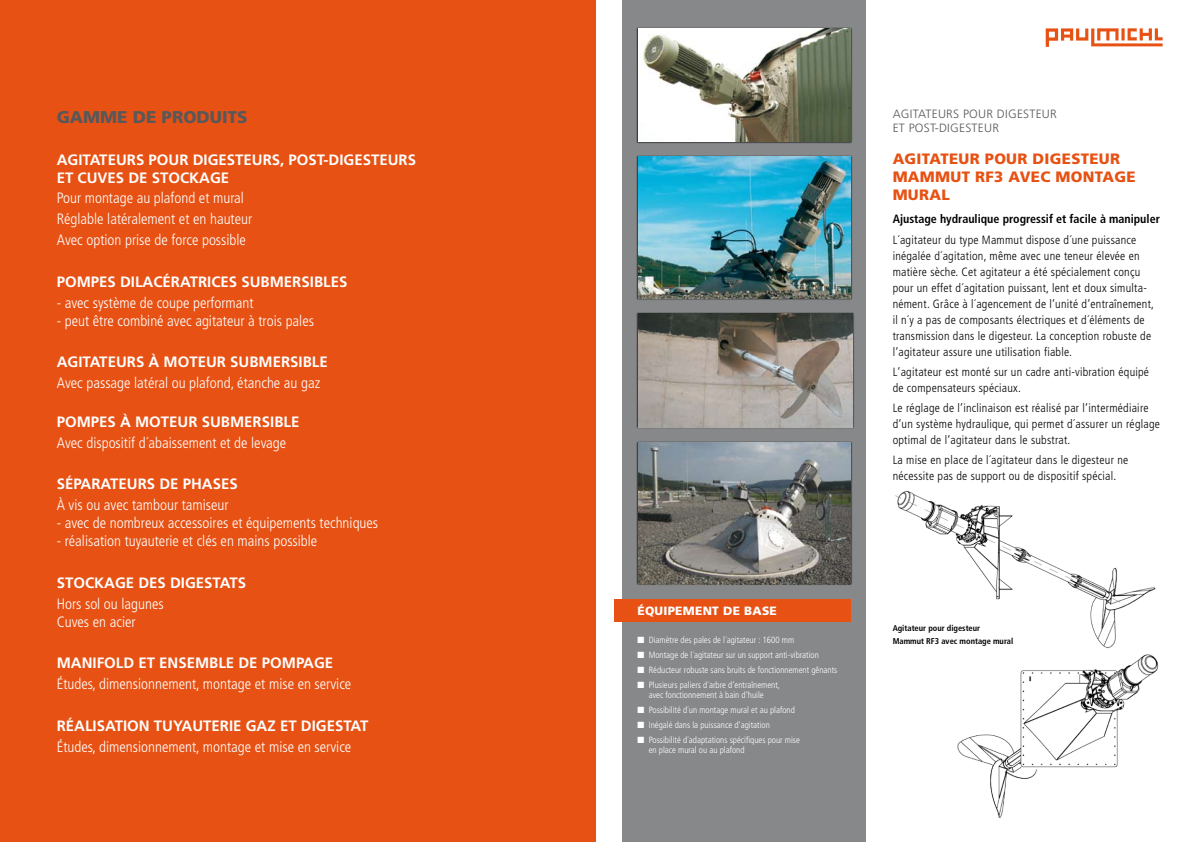
<style>
.page{position:relative;width:1191px;height:842px;background:#fff}
.page>*{position:absolute;margin:0;border:0;box-sizing:border-box;transform-origin:0 0}
.t1{font:900 17px "Frutiger";color:#58585a}
.t2{font:300 condensed 15px/20.8px "Frutiger";color:#fff}
.t3{font:700 15px/18px "Frutiger";color:#fff}
.t4{font:900 15px/18px "Frutiger";letter-spacing:.02em;color:#e75113}
.t5{font:300 condensed 12px/16px "Frutiger";letter-spacing:.02em;color:#000}
.t6{font:700 condensed 12px "Frutiger";color:#000}
.t7{font:300 12px/14.4px "Frutiger";letter-spacing:.02em;color:#58585a}
.t8{font:900 12px "Frutiger";color:#fff}
.t9{font:300 condensed 9px/9.5px "Frutiger";color:#fff;text-align:center}
.t10{font:700 condensed 8.4px/12.5px "Frutiger";color:#000}
</style>
<div class="page">
<div style="left:622px;top:0;width:244px;height:842px;background:#87888a"></div>
<div style="left:636px;top:312px;width:221px;height:120px;background:#000;opacity:.75"></div>
<img style="left:638px;top:314px;width:214px;height:113px">
<div style="left:636px;top:156px;width:220px;height:148px;background:#000;opacity:.75"></div>
<img style="left:638px;top:157px;width:212px;height:142px">
<div style="left:636px;top:441px;width:220px;height:149px;background:#000;opacity:.75"></div>
<img style="left:638px;top:442px;width:212px;height:142px">
<div style="left:636px;top:27px;width:220px;height:120px;background:#000;opacity:.75"></div>
<img style="left:638px;top:28px;width:212px;height:114px">
<img style="left:895px;top:490px;width:261px;height:158px">
<img style="left:957px;top:654px;width:202px;height:164px">
<svg style="left:1045px;top:28px;width:117px;height:19px"></svg>
<div style="left:614px;top:599px;width:237px;height:23px;background:#e75113"></div>
<div style="left:0;top:0;width:595px;height:842px;background:#e75113"></div>
<h1 class="t1" style="left:57px;top:107px;width:29px">GAMME</h1>
<h1 class="t1" style="left:133px;top:107px;width:41px">DE PRODUITS</h1>
<p class="t3" style="left:57px;top:150px;width:361px">AGITATEURS POUR DIGESTEURS, POST-DIGESTEURS<br>ET CUVES DE STOCKAGE</p>
<p class="t2" style="left:57px;top:188px;width:197px">Pour montage au plafond et mural<br>Réglable latéralement et en hauteur<br>Avec option prise de force possible</p>
<p class="t3" style="left:57px;top:272px;width:292px">POMPES DILACÉRATRICES SUBMERSIBLES</p>
<p class="t2" style="left:57px;top:292px;width:198px">- avec système de coupe performant</p>
<p class="t2" style="left:57px;top:310px;width:259px">- peut être combiné avec agitateur à trois pales</p>
<p class="t3" style="left:57px;top:353px;width:270px">AGITATEURS À MOTEUR SUBMERSIBLE</p>
<p class="t2" style="left:57px;top:373px;width:265px">Avec passage latéral ou plafond, étanche au gaz</p>
<p class="t3" style="left:57px;top:413px;width:242px">POMPES À MOTEUR SUBMERSIBLE</p>
<p class="t2" style="left:57px;top:432px;width:231px">Avec dispositif d´abaissement et de levage</p>
<p class="t3" style="left:57px;top:475px;width:183px">SÉPARATEURS DE PHASES</p>
<p class="t2" style="left:57px;top:495px;width:173px">À vis ou avec tambour tamiseur</p>
<p class="t2" style="left:57px;top:513px;width:323px">- avec de nombreux accessoires et équipements techniques</p>
<p class="t2" style="left:57px;top:531px;width:262px">- réalisation tuyauterie et clés en mains possible</p>
<p class="t3" style="left:57px;top:574px;width:191px">STOCKAGE DES DIGESTATS</p>
<p class="t2" style="left:57px;top:595px;width:108px;line-height:18px">Hors sol ou lagunes<br>Cuves en acier</p>
<p class="t3" style="left:57px;top:654px;width:276px">MANIFOLD ET ENSEMBLE DE POMPAGE</p>
<p class="t2" style="left:57px;top:674px;width:296px">Études, dimensionnement, montage et mise en service</p>
<p class="t3" style="left:57px;top:717px;width:313px">RÉALISATION TUYAUTERIE GAZ ET DIGESTAT</p>
<p class="t2" style="left:57px;top:736px;width:296px">Études, dimensionnement, montage et mise en service</p>
<p class="t8" style="left:637px;top:604px;width:27px">ÉQUIPEMENT</p>
<p class="t8" style="left:723px;top:604px;width:39px">DE BASE</p>
<p class="t9" style="left:637px;top:635px;width:158px">■ Diamètre des pales de l´agitateur : 1600 mm</p>
<p class="t9" style="left:637px;top:650px;width:183px">■ Montage de l´agitateur sur un support anti-vibration</p>
<p class="t9" style="left:637px;top:665px;width:202px">■ Réducteur robuste sans bruits de fonctionnement gênants</p>
<p class="t9" style="left:637px;top:680px;width:144px">■ Plusieurs paliers d´arbre d‘entraînement, avec fonctionnement à bain d‘huile</p>
<p class="t9" style="left:637px;top:705px;width:159px">■ Possibilité d´un montage mural et au plafond</p>
<p class="t9" style="left:637px;top:720px;width:134px">■ Inégalé dans la puissance d‘agitation</p>
<p class="t9" style="left:648px;top:735px;width:153px;text-align:left;text-indent:-11px">■ Possibilité d´adaptations spécifiques pour mise en place mural ou au plafond</p>
<p class="t7" style="left:892px;top:106px;width:166px">AGITATEURS POUR DIGESTEUR<br>ET POST-DIGESTEUR</p>
<p class="t4" style="left:892px;top:150px;width:244px">AGITATEUR POUR DIGESTEUR<br>MAMMUT RF3 AVEC MONTAGE<br>MURAL</p>
<p class="t6" style="left:892px;top:212px;width:269px">Ajustage hydraulique progressif et facile à manipuler</p>
<p class="t5" style="left:892px;top:232px;width:263px">L´agitateur du type Mammut dispose d´une puissance inégalée d´agitation, même avec une teneur élevée en matière sèche. Cet agitateur a été spécialement conçu pour un effet d´agitation puissant, lent et doux simulta&shy;nément. Grâce à l´agencement de l‘unité d‘entraînement, il n´y a pas de composants électriques et d´éléments de transmission dans le digesteur. La conception robuste de l‘agitateur assure une utilisation fiable.</p>
<p class="t5" style="left:892px;top:364px;width:258px">L‘agitateur est monté sur un cadre anti-vibration équipé de compensateurs spéciaux.</p>
<p class="t5" style="left:892px;top:400px;width:269px">Le réglage de l‘inclinaison est réalisé par l‘intermédiaire d‘un système hydraulique, qui permet d´assurer un réglage optimal de l‘agitateur dans le substrat.</p>
<p class="t5" style="left:892px;top:452px;width:237px">La mise en place de l´agitateur dans le digesteur ne nécessite pas de support ou de dispositif spécial.</p>
<p class="t10" style="left:892px;top:622px;width:122px">Agitateur pour digesteur<br>Mammut RF3 avec montage mural</p>
</div>
